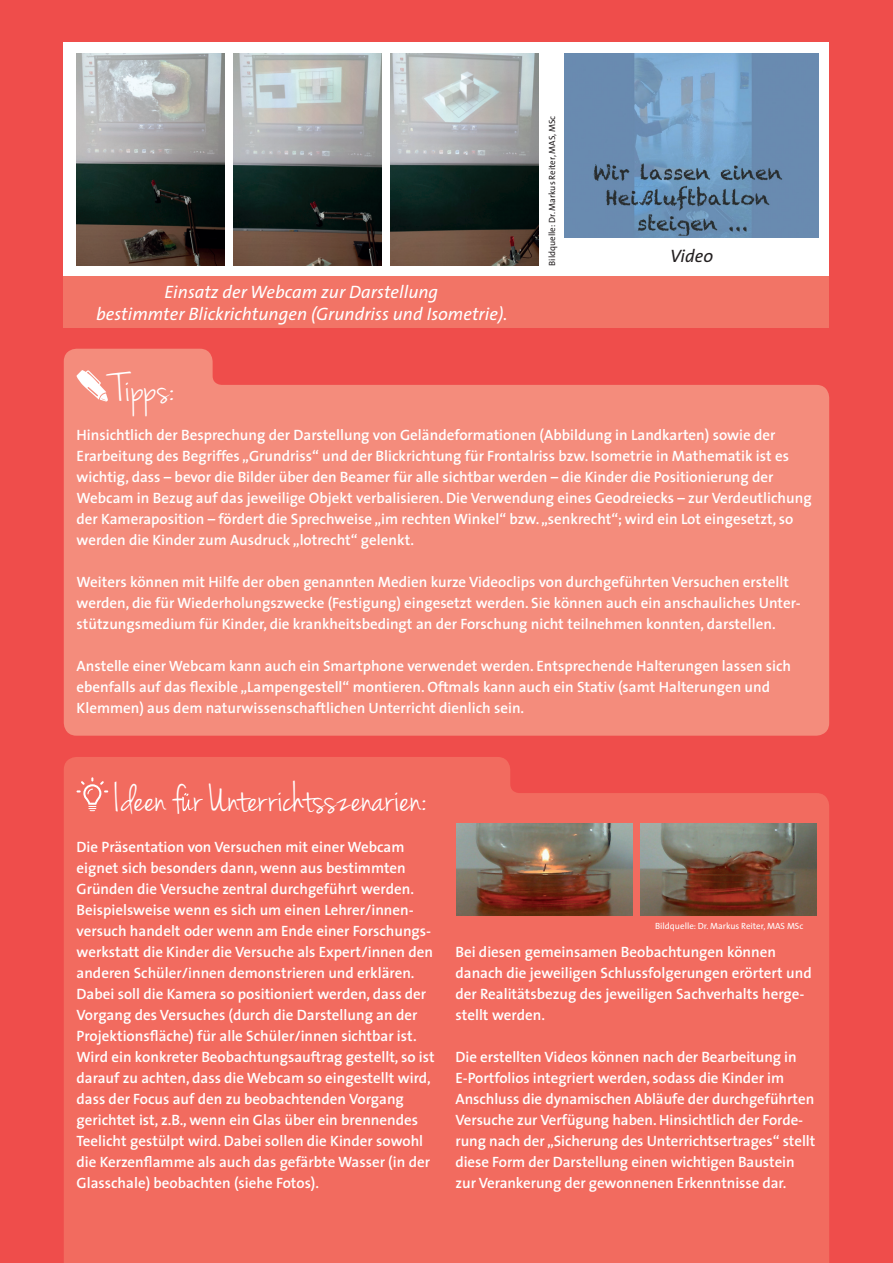
<style>
.page{position:relative;width:893px;height:1263px;background:#ef4d4b}
.page>*{position:absolute;margin:0;border:0;box-sizing:border-box;transform-origin:0 0}
.t1{font:42px "Jenna Sue";color:#fff}
.t2{font:italic 18px/21.6px "The Sans";color:#fff;text-align:center}
.t3{font:italic 18px "The Sans";color:#231f20}
.t4{font:600 15px/21px "The Sans";color:#fff}
.t5{font:9px "The Sans";color:#231f20}
.t6{font:9px "The Sans";color:#fff}
</style>
<div class="page">
<div style="left:64px;top:43px;width:765px;height:284px;background:#fff"></div>
<div style="left:64px;top:757px;width:765px;height:506px;background:#f26b5f"></div>
<svg style="left:64px;top:349px;width:765px;height:387px;background:#f38778"></svg>
<svg style="left:76px;top:370px;width:32px;height:32px"></svg>
<svg style="left:77px;top:777px;width:31px;height:34px"></svg>
<svg style="left:182px;top:793px;width:12px;height:18px"></svg>
<img style="left:77px;top:53px;width:148px;height:213px">
<img style="left:234px;top:53px;width:147px;height:213px">
<img style="left:391px;top:53px;width:148px;height:213px">
<img style="left:564px;top:53px;width:255px;height:184px">
<div style="left:64px;top:276px;width:765px;height:51px;background:#f27466"></div>
<img style="left:457px;top:824px;width:176px;height:91px">
<img style="left:640px;top:824px;width:176px;height:91px">
<p class="t2" style="left:96px;top:281px;width:413px">Einsatz der Webcam zur Darstellung<br>bestimmter Blickrichtungen (Grundriss und Isometrie).</p>
<p class="t5" style="left:545px;top:266px;width:151px;rotate:-90deg">Bildquelle: Dr. Markus Reiter, MAS, MSc</p>
<p class="t3" style="left:670px;top:241px;width:45px">Video</p>
<h1 class="t1" style="left:115px;top:365px;width:61px">Tipps:</h1>
<p class="t4" style="left:77px;top:424px;width:737px">Hinsichtlich der Besprechung der Darstellung von Geländeformationen (Abbildung in Landkarten) sowie der Erarbeitung des Begriffes „Grundriss“ und der Blickrichtung für Frontalriss bzw. Isometrie in Mathematik ist es wichtig, dass – bevor die Bilder über den Beamer für alle sichtbar werden – die Kinder die Positionierung der Webcam in Bezug auf das jeweilige Objekt verbalisieren. Die Verwendung eines Geodreiecks – zur Verdeutlichung der Kameraposition – fördert die Sprechweise „im rechten Winkel“ bzw. „senkrecht“; wird ein Lot eingesetzt, so werden die Kinder zum Ausdruck „lotrecht“ gelenkt.</p>
<p class="t4" style="left:77px;top:571px;width:726px">Weiters können mit Hilfe der oben genannten Medien kurze Videoclips von durchgeführten Versuchen erstellt werden, die für Wiederholungszwecke (Festigung) eingesetzt werden. Sie können auch ein anschauliches Unter&shy;stützungsmedium für Kinder, die krankheitsbedingt an der Forschung nicht teilnehmen konnten, darstellen.</p>
<p class="t4" style="left:77px;top:655px;width:716px">Anstelle einer Webcam kann auch ein Smartphone verwendet werden. Entsprechende Halterungen lassen sich ebenfalls auf das flexible „Lampengestell“ montieren. Oftmals kann auch ein Stativ (samt Halterungen und<br>Klemmen) aus dem naturwissenschaftlichen Unterricht dienlich sein.</p>
<h1 class="t1" style="left:115px;top:775px;width:313px">Ideen f r Unterrichtsszenarien:</h1>
<p class="t4" style="left:77px;top:836px;width:360px">Die Präsentation von Versuchen mit einer Webcam eignet sich besonders dann, wenn aus bestimmten Gründen die Versuche zentral durchgeführt werden.<br>Beispielsweise wenn es sich um einen Lehrer/innen&shy;versuch handelt oder wenn am Ende einer Forschungs&shy;werkstatt die Kinder die Versuche als Expert/innen den anderen Schüler/innen demonstrieren und erklären.<br>Dabei soll die Kamera so positioniert werden, dass der Vorgang des Versuches (durch die Darstellung an der Projektionsfläche) für alle Schüler/innen sichtbar ist.<br>Wird ein konkreter Beobachtungsauftrag gestellt, so ist darauf zu achten, dass die Webcam so eingestellt wird, dass der Focus auf den zu beobachtenden Vorgang gerichtet ist, z.B., wenn ein Glas über ein brennendes Teelicht gestülpt wird. Dabei sollen die Kinder sowohl die Kerzenflamme als auch das gefärbte Wasser (in der Glasschale) beobachten (siehe Fotos).</p>
<p class="t6" style="left:655px;top:919px;width:150px">Bildquelle: Dr. Markus Reiter, MAS MSc</p>
<p class="t4" style="left:455px;top:941px;width:358px">Bei diesen gemeinsamen Beobachtungen können danach die jeweiligen Schlussfolgerungen erörtert und der Realitätsbezug des jeweiligen Sachverhalts herge&shy;stellt werden.</p>
<p class="t4" style="left:455px;top:1046px;width:361px">Die erstellten Videos können nach der Bearbeitung in E-Portfolios integriert werden, sodass die Kinder im Anschluss die dynamischen Abläufe der durchgeführten Versuche zur Verfügung haben. Hinsichtlich der Forde&shy;rung nach der „Sicherung des Unterrichtsertrages“ stellt diese Form der Darstellung einen wichtigen Baustein zur Verankerung der gewonnenen Erkenntnisse dar.</p>
</div>
